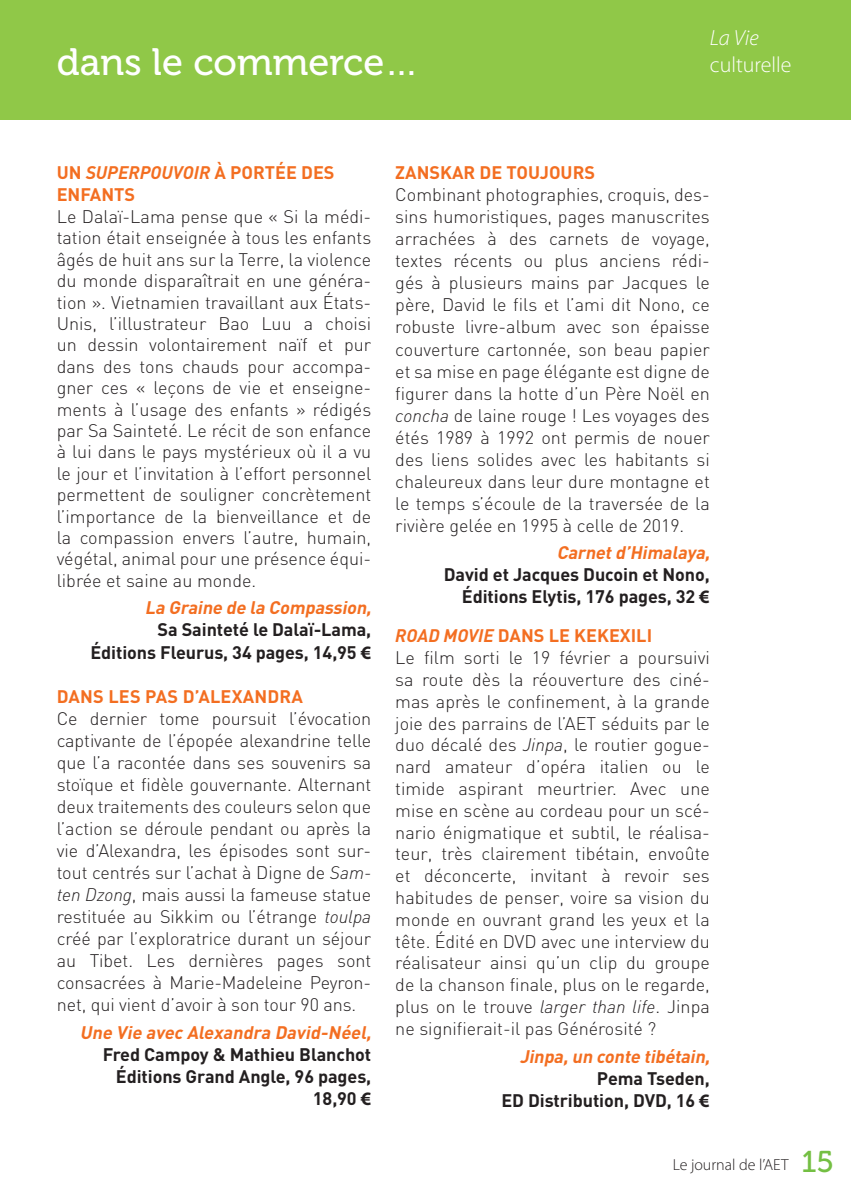
<style>
.page{position:relative;width:851px;height:1191px;background:#fff}
.page>*{position:absolute;margin:0;border:0;box-sizing:border-box;transform-origin:0 0}
.t1{font:38px "Museo 500";color:#fff}
.t2{font:300 22px "Myriad Pro";color:#fff}
.t3{font:italic 300 22px "Myriad Pro";color:#fff}
.texte_courant{font:300 18px/22px "DIN";color:#231f20;text-align:justify}
.texte_courant-2{font:700 18px/22px "DIN";letter-spacing:-.005em;color:#231f20;text-align:right}
.texte_courant-3{font:italic 700 18px "DIN";color:#f36e21}
.titre_2{font:700 18px/22px "DIN";color:#f36e21}
.texte_courant-4{font:700 18px "DIN";letter-spacing:.01em;color:#f36e21}
.t4{font:300 16px "Myriad Pro";color:#231f20}
.s1{font-style:italic}
.s2{font-family:"Myriad Pro";font-size:19px}
.s3{font-family:"Museo 500";font-weight:400;font-size:30px;color:#74bf43}
</style>
<div class="page">
<div style="left:0;top:0;width:850px;height:120px;background:#90c848"></div>
<p class="t3" style="left:709px;top:25px;width:50px">La Vie</p>
<p class="t1" style="left:57px;top:42px;width:363px">dans le commerce…</p>
<p class="t2" style="left:709px;top:51px;width:83px">culturelle</p>
<p class="titre_2" style="left:57px;top:161px;width:279px">UN <span class="s1">SUPERPOUVOIR</span> À PORTÉE DES<br>ENFANTS</p>
<p class="texte_courant" style="left:57px;top:205px;width:316px;line-height:21.4px">Le Dalaï-Lama pense que « Si la médi&shy;tation était enseignée à tous les enfants âgés de huit ans sur la Terre, la violence du monde disparaîtrait en une généra&shy;tion ». Vietnamien travaillant aux États-Unis, l’illustrateur Bao Luu a choisi un dessin volontairement naïf et pur dans des tons chauds pour accompa&shy;gner ces « leçons de vie et enseigne&shy;ments à l’usage des enfants » rédigés par Sa Sainteté. Le récit de son enfance à lui dans le pays mystérieux où il a vu le jour et l’invitation à l’effort personnel permettent de souligner concrètement l’importance de la bienveillance et de la compassion envers l’autre, humain, végétal, animal pour une présence équi&shy;librée et saine au monde.</p>
<p class="texte_courant-3" style="left:145px;top:596px;width:232px">La Graine de la Compassion,</p>
<p class="texte_courant-2" style="left:157px;top:618px;width:215px">Sa Sainteté le Dalaï-Lama,</p>
<p class="texte_courant-2" style="left:90px;top:640px;width:282px">Éditions Fleurus, 34 pages, 14,95 <span class="s2">€</span></p>
<p class="texte_courant-4" style="left:57px;top:685px;width:247px">DANS LES PAS D’ALEXANDRA</p>
<p class="texte_courant" style="left:57px;top:707px;width:316px">Ce dernier tome poursuit l’évocation captivante de l’épopée alexandrine telle que l’a racontée dans ses souvenirs sa stoïque et fidèle gouvernante. Alternant deux traitements des couleurs selon que l’action se déroule pendant ou après la vie d’Alexandra, les épisodes sont sur&shy;tout centrés sur l’achat à Digne de <span class="s1">Sam&shy;ten Dzong</span>, mais aussi la fameuse statue restituée au Sikkim ou l’étrange <span class="s1">toulpa </span>créé par l’exploratrice durant un séjour au Tibet. Les dernières pages sont consacrées à Marie-Madeleine Peyron&shy;net, qui vient d’avoir à son tour 90 ans.</p>
<p class="texte_courant-3" style="left:80px;top:1020px;width:297px">Une Vie avec Alexandra David-Néel,</p>
<p class="texte_courant-2" style="left:103px;top:1042px;width:270px">Fred Campoy &amp; Mathieu Blanchot</p>
<p class="texte_courant-2" style="left:116px;top:1064px;width:257px">Éditions Grand Angle, 96 pages,<br>18,90 <span class="s2">€</span></p>
<p class="titre_2" style="left:395px;top:161px;width:201px">ZANSKAR DE TOUJOURS</p>
<p class="texte_courant" style="left:395px;top:184px;width:316px">Combinant photographies, croquis, des&shy;sins humoristiques, pages manuscrites arrachées à des carnets de voyage, textes récents ou plus anciens rédi&shy;gés à plusieurs mains par Jacques le père, David le fils et l’ami dit Nono, ce robuste livre-album avec son épaisse couverture cartonnée, son beau papier et sa mise en page élégante est digne de figurer dans la hotte d’un Père Noël en <span class="s1">concha</span> de laine rouge ! Les voyages des étés 1989 à 1992 ont permis de nouer des liens solides avec les habitants si chaleureux dans leur dure montagne et le temps s’écoule de la traversée de la rivière gelée en 1995 à celle de 2019.</p>
<p class="texte_courant-3" style="left:556px;top:541px;width:158px">Carnetd’Himalaya,</p>
<p class="texte_courant-2" style="left:444px;top:563px;width:267px">David et Jacques Ducoin et Nono,</p>
<p class="texte_courant-2" style="left:462px;top:585px;width:249px">Éditions Elytis, 176 pages, 32 <span class="s2">€</span></p>
<p class="titre_2" style="left:395px;top:624px;width:258px"><span class="s1">ROAD MOVIE</span> DANS LE KEKEXILI</p>
<p class="texte_courant" style="left:395px;top:646px;width:316px">Le film sorti le 19 février a poursuivi sa route dès la réouverture des ciné&shy;mas après le confinement, à la grande joie des parrains de l’AET séduits par le duo décalé des <span class="s1">Jinpa</span>, le routier gogue&shy;nard amateur d’opéra italien ou le timide aspirant meurtrier. Avec une mise en scène au cordeau pour un scé&shy;nario énigmatique et subtil, le réalisa&shy;teur, très clairement tibétain, envoûte et déconcerte, invitant à revoir ses habitudes de penser, voire sa vision du monde en ouvrant grand les yeux et la tête. Édité en DVD avec une interview du réalisateur ainsi qu’un clip du groupe de la chanson finale, plus on le regarde, plus on le trouve <span class="s1">larger than life</span>. Jinpa ne signifierait-il pas Générosité ?</p>
<p class="texte_courant-3" style="left:519px;top:1044px;width:195px">Jinpa,un conte tibétain,</p>
<p class="texte_courant-2" style="left:597px;top:1066px;width:114px">Pema Tseden,</p>
<p class="texte_courant-2" style="left:501px;top:1088px;width:210px">ED Distribution, DVD, 16 <span class="s2">€</span></p>
<p class="t4" style="left:672px;top:1154px;width:162px">Le journal de l’AET <span class="s3">15</span></p>
</div>
